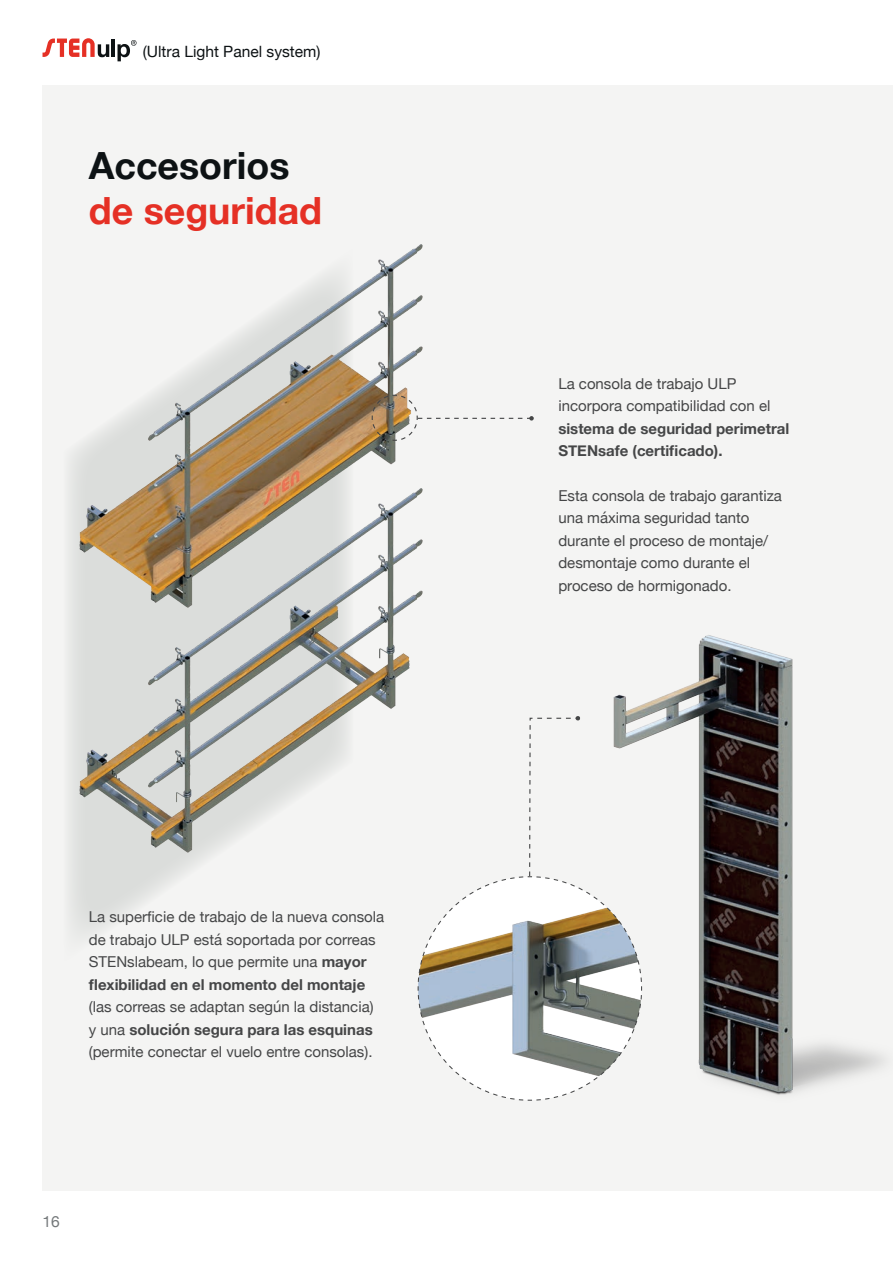
<style>
.page{position:relative;width:893px;height:1263px;background:#fff}
.page>*{position:absolute;margin:0;border:0;box-sizing:border-box;transform-origin:0 0}
.t1{font:700 37.5px "Helvetica Neue";color:#e53025}
.t2{font:700 37.5px "Helvetica Neue";color:#0d1214}
.t3{font:15.6px "Helvetica Neue";color:#0d1214}
.t4{font:15.6px "Helvetica Neue";color:#75797b}
.t5{font:15px/22.5px "Helvetica Neue";color:#454647}
.t6{font:700 15px/22.5px "Helvetica Neue";color:#454647}
.s1{font-weight:700}
</style>
<div class="page">
<div style="left:43px;top:85px;width:850px;height:1106px;background:#f4f4f3"></div>
<hr style="left:112px;top:40px;width:3px;height:17px;background:#0d1214">
<svg style="left:118px;top:40px;width:18px;height:21px"></svg>
<svg style="left:43px;top:38px;width:66px;height:19px"></svg>
<svg style="left:69px;top:455px;width:82px;height:481px;fill:#e7e8e6"></svg>
<img style="left:74px;top:244px;width:349px;height:244px">
<img style="left:74px;top:488px;width:349px;height:407px">
<img style="left:613px;top:635px;width:272px;height:460px">
<svg style="left:417px;top:716px;width:225px;height:160px"></svg>
<svg style="left:417px;top:876px;width:226px;height:225px"></svg>
<svg style="left:371px;top:394px;width:163px;height:47px"></svg>
<p class="t3" style="left:143px;top:40px;width:179px">(Ultra Light Panel system)</p>
<h1 class="t2" style="left:89px;top:136px;width:202px">Accesorios</h1>
<h1 class="t1" style="left:89px;top:181px;width:235px">de seguridad</h1>
<p class="t5" style="left:89px;top:906px;width:297px">La superficie de trabajo de la nueva consola de trabajo ULP está soportada por correas STENslabeam, lo que permite una <span class="s1">mayor flexibilidad en el momento del montaje</span></p>
<p class="t5" style="left:89px;top:996px;width:286px;text-align:justify">(las correas se adaptan según la distancia) y una <span class="s1">solución segura para las esquinas </span>(permite conectar el vuelo entre consolas).</p>
<p class="t4" style="left:43px;top:1210px;width:19px">16</p>
<p class="t5" style="left:558px;top:373px;width:213px">La consola de trabajo ULP incorpora compatibilidad con el</p>
<p class="t6" style="left:558px;top:418px;width:232px">sistema de seguridad perimetral<br>STENsafe (certificado).</p>
<p class="t5" style="left:558px;top:485px;width:225px">Esta consola de trabajo garantiza una máxima seguridad tanto durante el proceso de montaje/ desmontaje como durante el proceso de hormigonado.</p>
</div>
